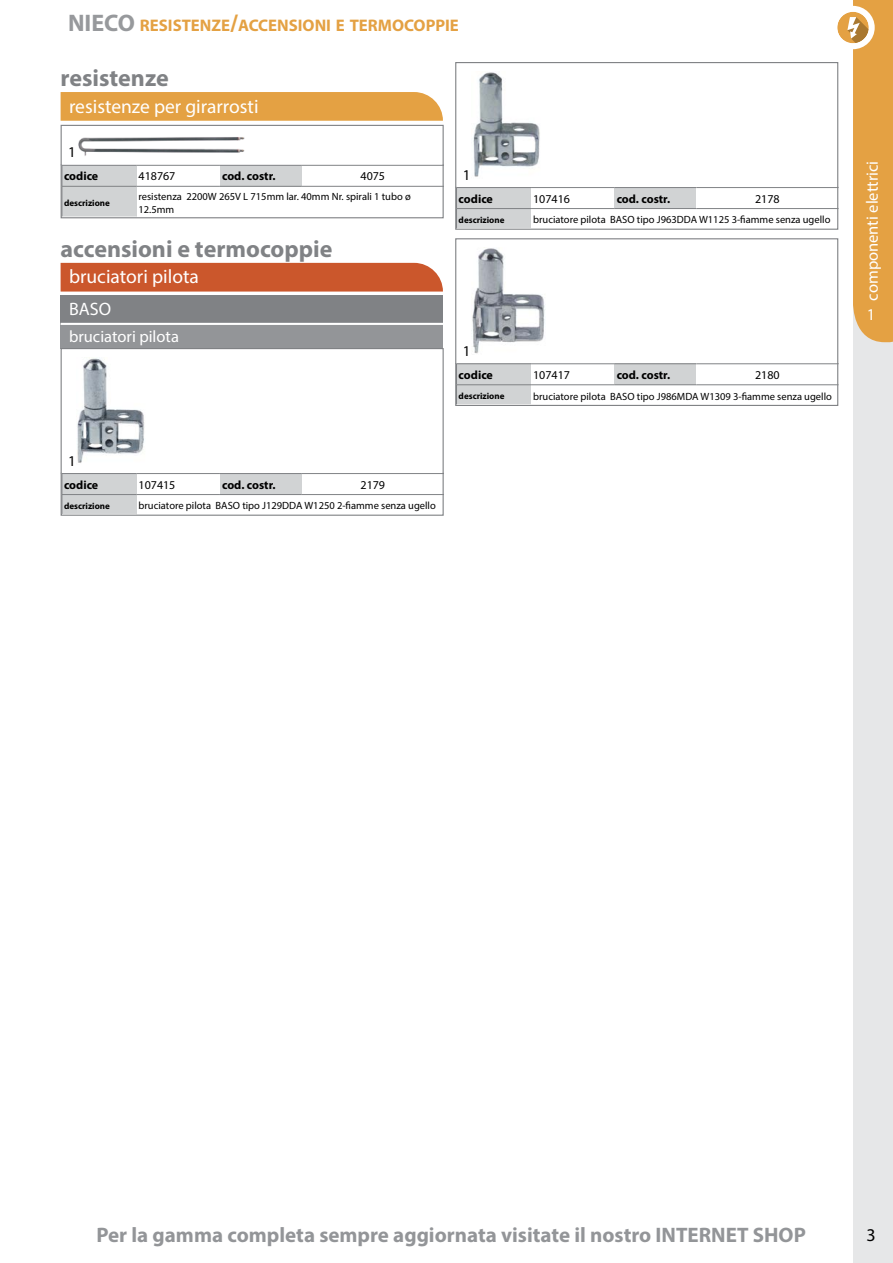
<style>
.page{position:relative;width:893px;height:1263px;background:#fff}
.page>*{position:absolute;margin:0;border:0;box-sizing:border-box;transform-origin:0 0}
.t1{font:700 24px "Myriad Pro";color:#808285}
.t2{font:700 21px "Myriad Pro";color:#939598}
.t3{font:19.5px "Myriad Pro";color:#fff}
.t4{font:18px "Myriad Pro";color:#fff}
.t5{font:18px "Myriad Pro";color:#000}
.t6{font:700 16.8px "Myriad Pro";color:#e4a143}
.t7{font:16.5px "Myriad Pro";color:#fff}
.t8{font:15px "Myriad Pro";color:#000}
.t9{font:700 12px "Myriad Pro";color:#000}
.t10{font:12px "Myriad Pro";color:#000}
.t11{font:10.5px/12.6px "Myriad Pro";color:#000}
.t12{font:700 9px "Myriad Pro";color:#000}
.s1{font-size:24px;color:#97999c}
.s2{font-size:24px}
</style>
<div class="page">
<div style="left:853px;top:0;width:40px;height:1263px;background:#e6e7e8"></div>
<div style="left:837px;top:12px;width:32px;height:31px;background:#e4a143;border-radius:50%"></div>
<svg style="left:847px;top:0;width:46px;height:342px;background:#e7af61"></svg>
<div style="left:61px;top:92px;width:382px;height:29px;background:#e4a143"></div>
<img style="left:78px;top:137px;width:167px;height:19px">
<div style="left:61px;top:125px;width:383px;height:41px;border:1px solid #808285"></div>
<div style="left:62px;top:165px;width:74px;height:21px;background:#d1d3d4"></div>
<div style="left:220px;top:165px;width:82px;height:21px;background:#d1d3d4"></div>
<div style="left:62px;top:186px;width:74px;height:31px;background:#d1d3d4"></div>
<hr style="left:62px;top:186px;width:74px;height:1px;background:#808285">
<hr style="left:136px;top:186px;width:84px;height:1px;background:#808285">
<hr style="left:220px;top:186px;width:82px;height:1px;background:#808285">
<hr style="left:302px;top:186px;width:142px;height:1px;background:#808285">
<div style="left:61px;top:164px;width:383px;height:54px;border:1px solid #808285"></div>
<div style="left:61px;top:296px;width:382px;height:28px;background:#808285"></div>
<div style="left:61px;top:324px;width:382px;height:24px;background:#939598"></div>
<hr style="left:61px;top:323px;width:382px;height:2px;background:#fff">
<div style="left:61px;top:263px;width:382px;height:29px;background:#cb572c"></div>
<img style="left:77px;top:358px;width:68px;height:105px">
<div style="left:61px;top:348px;width:383px;height:126px;border:1px solid #808285"></div>
<div style="left:62px;top:474px;width:74px;height:21px;background:#d1d3d4"></div>
<div style="left:220px;top:474px;width:82px;height:21px;background:#d1d3d4"></div>
<div style="left:62px;top:495px;width:74px;height:19px;background:#d1d3d4"></div>
<hr style="left:62px;top:494px;width:74px;height:1px;background:#808285">
<hr style="left:136px;top:494px;width:84px;height:1px;background:#808285">
<hr style="left:220px;top:494px;width:82px;height:1px;background:#808285">
<hr style="left:302px;top:494px;width:142px;height:1px;background:#808285">
<div style="left:61px;top:472px;width:383px;height:44px;border:1px solid #808285"></div>
<img style="left:473px;top:72px;width:67px;height:105px">
<div style="left:455px;top:62px;width:383px;height:126px;border:1px solid #808285"></div>
<div style="left:456px;top:188px;width:75px;height:21px;background:#d1d3d4"></div>
<div style="left:614px;top:188px;width:82px;height:21px;background:#d1d3d4"></div>
<div style="left:456px;top:209px;width:75px;height:19px;background:#d1d3d4"></div>
<hr style="left:456px;top:208px;width:75px;height:1px;background:#808285">
<hr style="left:531px;top:208px;width:83px;height:1px;background:#808285">
<hr style="left:614px;top:208px;width:82px;height:1px;background:#808285">
<hr style="left:696px;top:208px;width:142px;height:1px;background:#808285">
<div style="left:455px;top:186px;width:383px;height:44px;border:1px solid #808285"></div>
<img style="left:472px;top:248px;width:73px;height:106px">
<div style="left:455px;top:238px;width:383px;height:126px;border:1px solid #808285"></div>
<div style="left:456px;top:364px;width:75px;height:21px;background:#d1d3d4"></div>
<div style="left:614px;top:364px;width:82px;height:21px;background:#d1d3d4"></div>
<div style="left:456px;top:385px;width:75px;height:20px;background:#d1d3d4"></div>
<hr style="left:456px;top:384px;width:75px;height:1px;background:#808285">
<hr style="left:531px;top:384px;width:83px;height:1px;background:#808285">
<hr style="left:614px;top:384px;width:82px;height:1px;background:#808285">
<hr style="left:696px;top:384px;width:142px;height:1px;background:#808285">
<div style="left:455px;top:362px;width:383px;height:44px;border:1px solid #808285"></div>
<h3 class="t6" style="left:68px;top:14px;width:192px"><span class="s1">NIECO</span> RESISTENZE<span class="s2">/</span>ACCEN</h3>
<h3 class="t6" style="left:289px;top:14px;width:18px">SIONI</h3>
<h3 class="t6" style="left:336px;top:14px;width:68px">E TERMOCO</h3>
<h3 class="t6" style="left:426px;top:14px;width:27px">PPIE</h3>
<h1 class="t1" style="left:61px;top:62px;width:110px">resistenze</h1>
<h3 class="t3" style="left:69px;top:94px;width:191px">resistenze per girarrosti</h3>
<h3 class="t8" style="left:68px;top:143px;width:9px">1</h3>
<p class="t9" style="left:64px;top:168px;width:36px">codice</p>
<p class="t10" style="left:139px;top:169px;width:38px">418767</p>
<p class="t9" style="left:222px;top:168px;width:55px">cod. costr.</p>
<p class="t10" style="left:360px;top:169px;width:26px">4075</p>
<p class="t12" style="left:64px;top:197px;width:47px">descrizione</p>
<p class="t11" style="left:139px;top:190px;width:274px">resistenza 2200W 265V L 715mm lar. 40mm Nr. spirali 1 tubo ø<br>12.5mm</p>
<h1 class="t1" style="left:61px;top:233px;width:273px">accensioni e termocoppie</h1>
<h3 class="t3" style="left:69px;top:265px;width:131px">bruciatori pilota</h3>
<h3 class="t4" style="left:69px;top:298px;width:44px">BASO</h3>
<h3 class="t7" style="left:69px;top:327px;width:111px">bruciatori pilota</h3>
<h3 class="t8" style="left:463px;top:165px;width:9px">1</h3>
<p class="t9" style="left:459px;top:191px;width:36px">codice</p>
<p class="t10" style="left:533px;top:191px;width:38px">107416</p>
<p class="t9" style="left:617px;top:191px;width:55px">cod. costr.</p>
<p class="t10" style="left:755px;top:191px;width:26px">2178</p>
<p class="t12" style="left:459px;top:214px;width:47px">descrizione</p>
<p class="t11" style="left:533px;top:213px;width:299px">bruciatore pilota BASO tipo J963DDA W1125 3-fiamme senza ugello</p>
<h3 class="t8" style="left:463px;top:341px;width:9px">1</h3>
<p class="t9" style="left:459px;top:367px;width:36px">codice</p>
<p class="t10" style="left:533px;top:367px;width:38px">107417</p>
<p class="t9" style="left:617px;top:367px;width:55px">cod. costr.</p>
<p class="t10" style="left:755px;top:367px;width:26px">2180</p>
<p class="t12" style="left:459px;top:390px;width:47px">descrizione</p>
<p class="t11" style="left:533px;top:390px;width:300px">bruciatore pilota BASO tipo J986MDA W1309 3-fiamme senza ugello</p>
<h3 class="t8" style="left:68px;top:451px;width:9px">1</h3>
<p class="t9" style="left:64px;top:477px;width:36px">codice</p>
<p class="t10" style="left:139px;top:477px;width:38px">107415</p>
<p class="t9" style="left:222px;top:477px;width:55px">cod. costr.</p>
<p class="t10" style="left:360px;top:477px;width:26px">2179</p>
<p class="t12" style="left:64px;top:500px;width:47px">descrizione</p>
<p class="t11" style="left:139px;top:499px;width:299px">bruciatore pilota BASO tipo J129DDA W1250 2-fiamme senza ugello</p>
<h3 class="t7" style="left:862px;top:301px;width:141px;rotate:-90deg">componenti elettrici</h3>
<h3 class="t7" style="left:867px;top:305px;width:10px">1</h3>
<h2 class="t2" style="left:96px;top:1221px;width:711px">Per la gamma completa sempre aggiornata visitate il nostro INTERNET SHOP</h2>
<h3 class="t5" style="left:866px;top:1224px;width:11px">3</h3>
</div>
